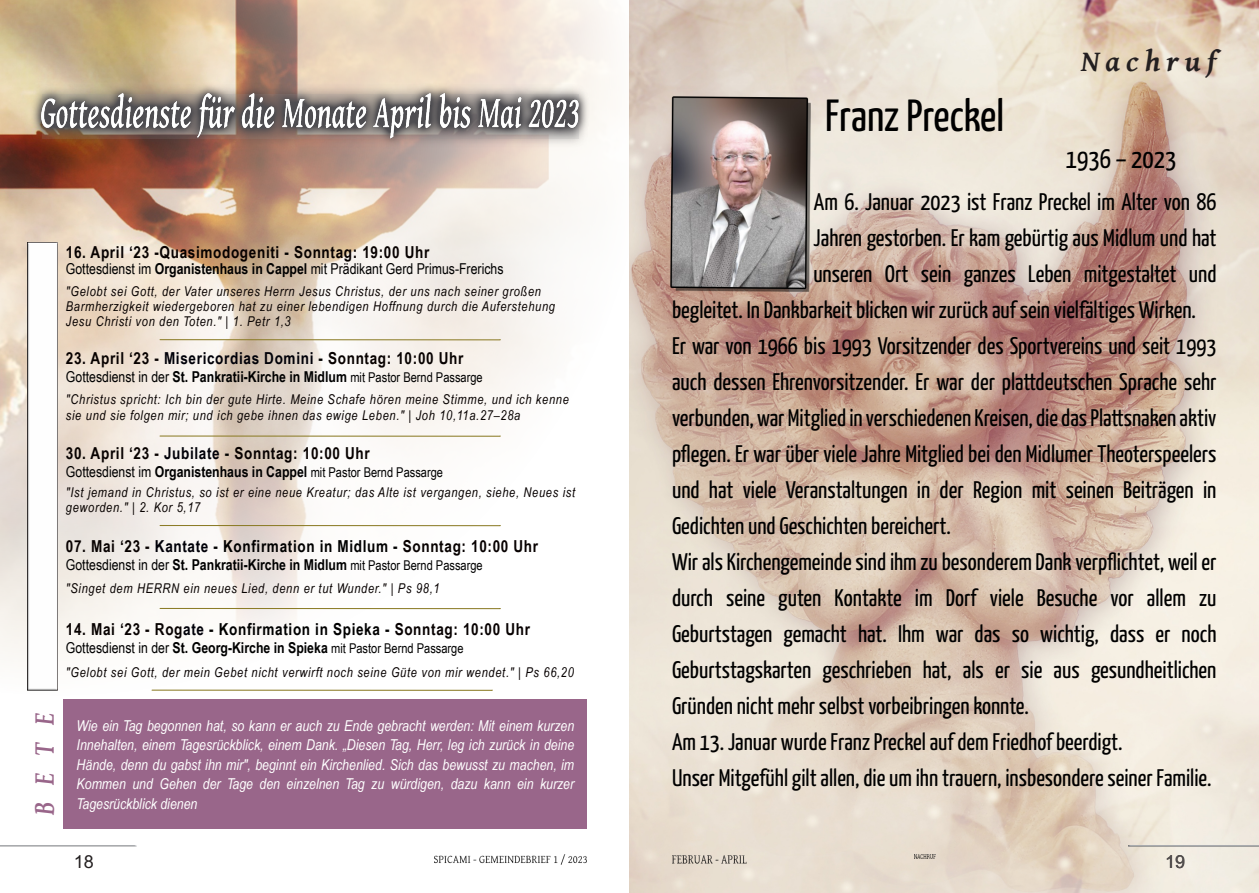
<style>
.page{position:relative;width:1259px;height:893px;background:#fff}
.page>*{position:absolute;margin:0;border:0;box-sizing:border-box;transform-origin:0 0}
.t1{font:45px "Yanone Kaffeesatz";color:#000}
.t2{font:italic 700 30px "Gentium Basic";letter-spacing:.2em;color:#231f20}
.t3{font:italic 700 30px "Gentium Basic";color:#99668a;scale:.8 1}
.t4{font:27px "Yanone Kaffeesatz";color:#000}
.t5{font:24px "Yanone Kaffeesatz";color:#000}
.t6{font:18px "Arial";color:#231f20}
.t7{font:700 16.5px "Arial Narrow";letter-spacing:.04em;color:#070100}
.t8{font:italic 15px/19.5px "Arial Narrow";color:#fff;text-align:justify}
.t9{font:700 15px "Arial Narrow";color:#000}
.t10{font:15px "Arial Narrow";color:#000}
.t11{font:italic 13.5px/15px "Arial Narrow";letter-spacing:.05em;color:#070100}
.s1{color:#000}
.s2{font-weight:700}
.s3{color:#000008}
.s4{font-weight:400}
.s5{font-weight:400;font-size:13.5px}
</style>
<div class="page">
<img style="left:629px;top:0;width:630px;height:893px">
<img style="left:0;top:0;width:645px;height:695px">
<img style="left:915px;top:855px;width:20px;height:3px">
<img style="left:1128px;top:846px;width:131px;height:1px">
<img style="left:672px;top:856px;width:75px;height:7px">
<img style="left:434px;top:854px;width:152px;height:10px">
<div style="left:64px;top:700px;width:523px;height:129px;background:#99668a"></div>
<img style="left:28px;top:243px;width:29px;height:448px">
<svg style="left:159px;top:435px;width:342px;height:2px"></svg>
<svg style="left:159px;top:524px;width:342px;height:3px"></svg>
<svg style="left:159px;top:607px;width:342px;height:2px"></svg>
<svg style="left:151px;top:689px;width:342px;height:2px"></svg>
<svg style="left:159px;top:339px;width:342px;height:2px"></svg>
<img style="left:30px;top:82px;width:559px;height:67px">
<img style="left:42px;top:94px;width:536px;height:45px">
<img style="left:670px;top:96px;width:140px;height:195px">
<p class="t7" style="left:66px;top:246px;width:365px">16. April ‘23 -Quasimodogeniti <span class="s1">-</span> Sonntag: 19:00 Uhr</p>
<p class="t10" style="left:66px;top:263px;width:439px">Gottesdienst im <span class="s2">Organistenhaus in Cappel</span> mit Prädikant Gerd Primus-Frerichs</p>
<p class="t11" style="left:66px;top:285px;width:490px">"Gelobt sei Gott, der Vater unseres Herrn Jesus Christus, der uns nach seiner großen<br>Barmherzigkeit wiedergeboren hat zu einer lebendigen Hoffnung durch die Auferstehung<br>Jesu Christi von den Toten." | 1. Petr 1,3</p>
<p class="t7" style="left:66px;top:352px;width:399px">23. April ‘23 - <span class="s3">Misericordias Domini</span> <span class="s1">-</span> Sonntag: 10:00 Uhr</p>
<p class="t9" style="left:66px;top:371px;width:418px"><span class="s4">Gottesdienst in der</span> St. Pankratii-Kirche in Midlum <span class="s5">mit Pastor Bernd Passarge</span></p>
<p class="t11" style="left:66px;top:392px;width:504px;line-height:16.5px">"Christus spricht: Ich bin der gute Hirte. Meine Schafe hören meine Stimme, und ich kenne sie und sie folgen mir; und ich gebe ihnen das ewige Leben." | Joh 10,11a.27–28a</p>
<p class="t7" style="left:66px;top:447px;width:305px">30. April ‘23 - <span class="s3">Jubilate</span> <span class="s1">-</span> Sonntag: 10:00 Uhr</p>
<p class="t9" style="left:66px;top:466px;width:379px"><span class="s4">Gottesdienst im</span> Organistenhaus in Cappel <span class="s5">mit Pastor Bernd Passarge</span></p>
<p class="t11" style="left:66px;top:486px;width:511px">"Ist jemand in Christus, so ist er eine neue Kreatur; das Alte ist vergangen, siehe, Neues ist geworden." | 2. Kor 5,17</p>
<p class="t7" style="left:66px;top:539px;width:474px">07. Mai ‘23 - <span class="s3">Kantate</span> <span class="s1">- Konfirmation in Midlum -</span> Sonntag: 10:00 Uhr</p>
<p class="t9" style="left:66px;top:559px;width:418px"><span class="s4">Gottesdienst in der</span> St. Pankratii-Kirche in Midlum <span class="s5">mit Pastor Bernd Passarge</span></p>
<p class="t11" style="left:66px;top:582px;width:375px">"Singet dem HERRN ein neues Lied, denn er tut Wunder." | Ps 98,1</p>
<p class="t7" style="left:66px;top:623px;width:465px">14. Mai ‘23 - Rog<span class="s3">ate</span> <span class="s1">- Konfirmation in Spieka -</span> Sonntag: 10:00 Uhr</p>
<p class="t9" style="left:66px;top:643px;width:399px"><span class="s4">Gottesdienst in der</span> St. Georg-Kirche in Spieka <span class="s5">mit Pastor Bernd Passarge</span></p>
<p class="t11" style="left:66px;top:666px;width:509px">"Gelobt sei Gott, der mein Gebet nicht verwirft noch seine Güte von mir wendet." | Ps 66,20</p>
<p class="t3" style="left:27px;top:815px;width:129px;rotate:-90deg">BETE</p>
<p class="t8" style="left:77px;top:717px;width:499px">Wie ein Tag begonnen hat, so kann er auch zu Ende gebracht werden: Mit einem kurzen Innehalten, einem Tagesrückblick, einem Dank. „Diesen Tag, Herr, leg ich zurück in deine Hände, denn du gabst ihn mir", beginnt ein Kirchenlied. Sich das bewusst zu machen, im Kommen und Gehen der Tage den einzelnen Tag zu würdigen, dazu kann ein kurzer Tagesrückblick dienen</p>
<h1 class="t1" style="left:825px;top:98px;width:180px">Franz Preckel</h1>
<p class="t2" style="left:1081px;top:45px;width:137px">Nachruf</p>
<p class="t4" style="left:1066px;top:149px;width:112px">1936 – 2023</p>
<p class="t5" style="left:814px;top:192px;width:404px">Am 6. Januar 2023 ist Franz Preckel im Alter von 86</p>
<p class="t5" style="left:813px;top:228px;width:404px">Jahren gestorben. Er kam gebürtig aus Midlum und hat</p>
<p class="t5" style="left:813px;top:264px;width:405px">unseren Ort sein ganzes Leben mitgestaltet und</p>
<p class="t5" style="left:672px;top:300px;width:525px">begleitet. In Dankbarkeit blicken wir zurück auf sein vielfältiges Wirken.</p>
<p class="t5" style="left:672px;top:336px;width:546px">Er war von 1966 bis 1993 Vorsitzender des Sportvereins und seit 1993</p>
<p class="t5" style="left:672px;top:372px;width:546px">auch dessen Ehrenvorsitzender. Er war der plattdeutschen Sprache sehr</p>
<p class="t5" style="left:672px;top:408px;width:546px">verbunden, war Mitglied in verschiedenen Kreisen, die das Plattsnaken aktiv</p>
<p class="t5" style="left:672px;top:444px;width:546px">pflegen. Er war über viele Jahre Mitglied bei den Midlumer Theoterspeelers</p>
<p class="t5" style="left:672px;top:480px;width:546px">und hat viele Veranstaltungen in der Region mit seinen Beiträgen in</p>
<p class="t5" style="left:672px;top:516px;width:280px">Gedichten und Geschichten bereichert.</p>
<p class="t5" style="left:672px;top:552px;width:546px">Wir als Kirchengemeinde sind ihm zu besonderem Dank verpflichtet, weil er</p>
<p class="t5" style="left:672px;top:588px;width:546px">durch seine guten Kontakte im Dorf viele Besuche vor allem zu</p>
<p class="t5" style="left:672px;top:624px;width:546px">Geburtstagen gemacht hat. Ihm war das so wichtig, dass er noch</p>
<p class="t5" style="left:672px;top:660px;width:546px">Geburtstagskarten geschrieben hat, als er sie aus gesundheitlichen</p>
<p class="t5" style="left:672px;top:696px;width:358px">Gründen nicht mehr selbst vorbeibringen konnte.</p>
<p class="t5" style="left:672px;top:732px;width:452px">Am 13. Januar wurde Franz Preckel auf dem Friedhof beerdigt.</p>
<p class="t5" style="left:672px;top:768px;width:541px">Unser Mitgefühl gilt allen, die um ihn trauern, insbesondere seiner Familie.</p>
<p class="t6" style="left:74px;top:854px;width:22px">18</p>
<p class="t6" style="left:1165px;top:854px;width:22px">19</p>
</div>
